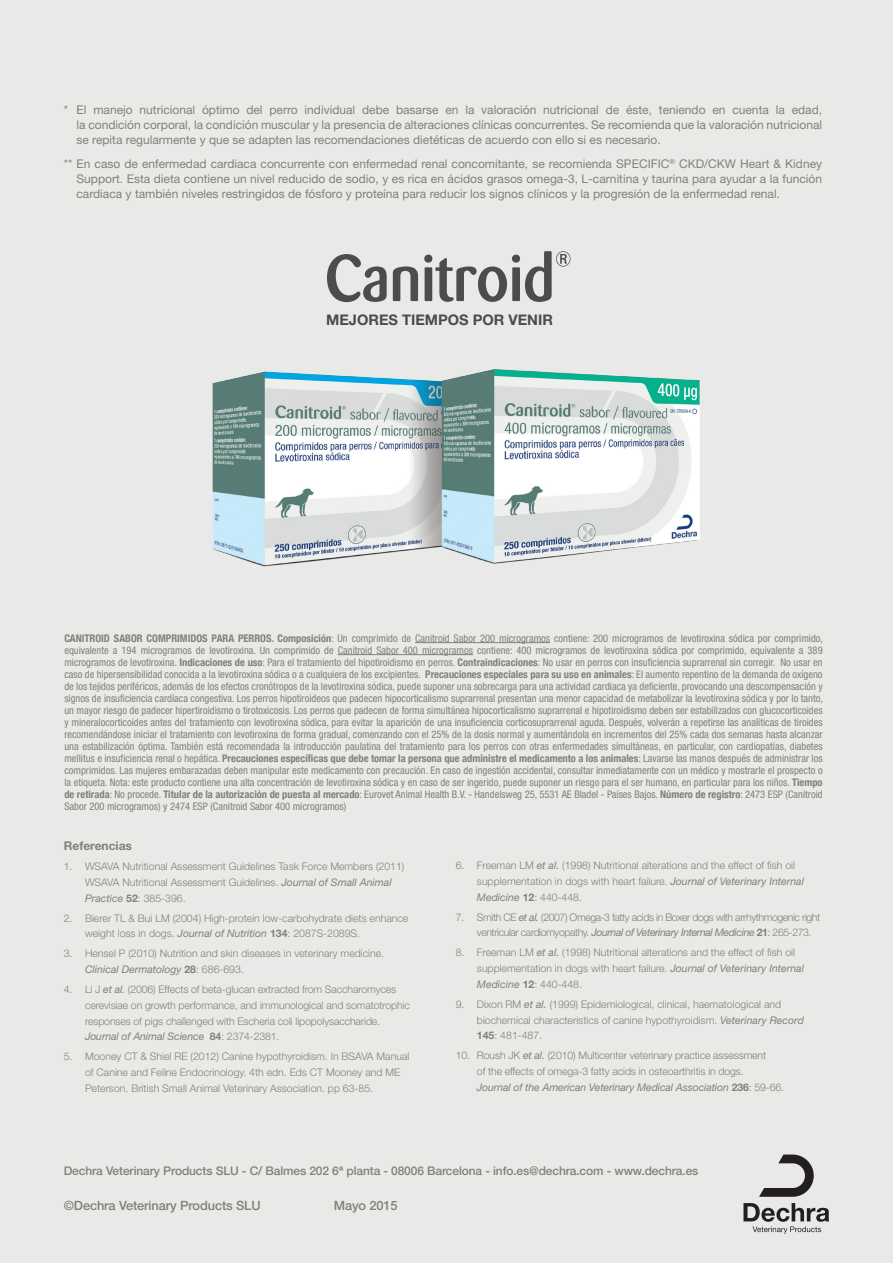
<style>
.page{position:relative;width:893px;height:1263px;background:#e9e9e8}
.page>*{position:absolute;margin:0;border:0;box-sizing:border-box;transform-origin:0 0}
.t1{font:700 14.55px "Helvetica Neue LT Std";color:#4b4c4d}
.Body_White{font:500 12.75px "Helvetica Neue LT Std";letter-spacing:-.01em;color:#818178}
.t2{font:12px/15px "Helvetica Neue LT Std";color:#818178;text-align:justify}
.Body_White-2{font:500 12px "Helvetica Neue LT Std";letter-spacing:-.01em;color:#818178}
.t3{font:700 12px "Helvetica Neue LT Std";color:#818178}
.t4{font:condensed 10.5px/12px "Helvetica Neue LT Std";color:#818178;text-align:justify}
.t5{font:300 10.5px/15.8px "Helvetica Neue LT Std";color:#818178}
.t6{font:300 10.5px/15.8px "Helvetica Neue LT Std";letter-spacing:-.04em;color:#818178}
.s1{font-family:"Helvetica Neue";font-weight:700}
.s2{font-weight:400;font-style:italic}
.s3{font-weight:700}
</style>
<div class="page">
<hr style="left:415px;top:642px;width:135px;height:1px;background:#818178">
<hr style="left:338px;top:654px;width:135px;height:1px;background:#818178">
<svg style="left:759px;top:1154px;width:55px;height:43px"></svg>
<svg style="left:743px;top:1203px;width:86px;height:31px"></svg>
<img style="left:212px;top:369px;width:488px;height:198px">
<svg style="left:327px;top:254px;width:60px;height:48px"></svg>
<svg style="left:393px;top:266px;width:25px;height:35px"></svg>
<svg style="left:424px;top:251px;width:146px;height:51px"></svg>
<p class="t2" style="left:77px;top:102px;width:747px;text-indent:-13px">* El manejo nutricional óptimo del perro individual debe basarse en la valoración nutricional de éste, teniendo en cuenta la edad, la condición corporal, la condición muscular y la presencia de alteraciones clínicas concurrentes. Se recomienda que la valoración nutricional se repita regularmente y que se adapten las recomendaciones dietéticas de acuerdo con ello si es necesario.</p>
<p class="t2" style="left:77px;top:156px;width:747px;text-indent:-13px">** En caso de enfermedad cardiaca concurrente con enfermedad renal concomitante, se recomienda SPECIFIC<sup>®</sup> CKD/CKW Heart &amp; Kidney Support. Esta dieta contiene un nivel reducido de sodio, y es rica en ácidos grasos omega-3, L-carnitina y taurina para ayudar a la función cardiaca y también niveles restringidos de fósforo y proteína para reducir los signos clínicos y la progresión de la enfermedad renal.</p>
<p class="t1" style="left:326px;top:311px;width:228px">MEJORES TIEMPOS POR VENIR</p>
<p class="t4" style="left:64px;top:632px;width:760px"><span class="s1">CANITROID SABOR COMPRIMIDOS PARA PERROS. Composición</span>: Un comprimido de Canitroid Sabor 200 microgramos contiene: 200 microgramos de levotiroxina sódica por comprimido, equivalente a 194 microgramos de levotiroxina. Un comprimido de Canitroid Sabor 400 microgramos contiene: 400 microgramos de levotiroxina sódica por comprimido, equivalente a 389 microgramos de levotiroxina. <span class="s1">Indicaciones de uso</span>: Para el tratamiento del hipotiroidismo en perros. <span class="s1">Contraindicaciones</span>: No usar en perros con insuficiencia suprarrenal sin corregir. No usar en caso de hipersensibilidad conocida a la levotiroxina sódica o a cualquiera de los excipientes. <span class="s1">Precauciones especiales para su uso en animales</span>: El aumento repentino de la demanda de oxígeno de los tejidos periféricos, además de los efectos cronótropos de la levotiroxina sódica, puede suponer una sobrecarga para una actividad cardiaca ya deficiente, provocando una descompensación y signos de insuficiencia cardíaca congestiva. Los perros hipotiroideos que padecen hipocorticalismo suprarrenal presentan una menor capacidad de metabolizar la levotiroxina sódica y por lo tanto, un mayor riesgo de padecer hipertiroidismo o tirotoxicosis. Los perros que padecen de forma simultánea hipocorticalismo suprarrenal e hipotiroidismo deben ser estabilizados con glucocorticoides y mineralocorticoides antes del tratamiento con levotiroxina sódica, para evitar la aparición de una insuficiencia corticosuprarrenal aguda. Después, volverán a repetirse las analíticas de tiroides recomendándose iniciar el tratamiento con levotiroxina de forma gradual, comenzando con el 25% de la dosis normal y aumentándola en incrementos del 25% cada dos semanas hasta alcanzar una estabilización óptima. También está recomendada la introducción paulatina del tratamiento para los perros con otras enfermedades simultáneas, en particular, con cardiopatías, diabetes mellitus e insuficiencia renal o hepática. <span class="s1">Precauciones específicas que debe tomar la persona que administre el medicamento a los animales</span>: Lavarse las manos después de administrar los comprimidos. Las mujeres embarazadas deben manipular este medicamento con precaución. En caso de ingestión accidental, consultar inmediatamente con un médico y mostrarle el prospecto o la etiqueta. Nota: este producto contiene una alta concentración de levotiroxina sódica y en caso de ser ingerido, puede suponer un riesgo para el ser humano, en particular para los niños. <span class="s1">Tiempo de retirada</span>: No procede. <span class="s1">Titular de la autorización de puesta al mercado</span>: Eurovet Animal Health B.V. - Handelsweg 25, 5531 AE Bladel - Países Bajos. <span class="s1">Número de registro</span>: 2473 ESP (Canitroid Sabor 200 microgramos) y 2474 ESP (Canitroid Sabor 400 microgramos)</p>
<p class="t3" style="left:64px;top:838px;width:70px">Referencias</p>
<p class="t5" style="left:85px;top:858px;width:321px;text-indent:-21px">1. WSAVA Nutritional Assessment Guidelines Task Force Members (2011)<br>WSAVA Nutritional Assessment Guidelines. <span class="s2">Journal of Small Animal<br>Practice</span> <span class="s3">52</span>: 385-396.</p>
<p class="t5" style="left:85px;top:910px;width:325px;text-indent:-21px">2. Bierer TL &amp; Bui LM (2004) High-protein low-carbohydrate diets enhance weight loss in dogs. <span class="s2">Journal of Nutrition</span> <span class="s3">134</span>: 2087S-2089S.</p>
<p class="t5" style="left:85px;top:945px;width:301px;text-indent:-21px">3. Hensel P (2010) Nutrition and skin diseases in veterinary medicine.<br><span class="s2">Clinical Dermatology</span> <span class="s3">28</span>: 686-693.</p>
<p class="t5" style="left:85px;top:981px;width:326px;text-indent:-21px">4. Li J <span class="s2">et al.</span> (2006) Effects of beta-glucan extracted from Saccharomyces cerevisiae on growth performance, and immunological and somatotrophic responses of pigs challenged with Escheria coli lipopolysaccharide.<br><span class="s2">Journal of Animal Science</span> <span class="s3">84</span>: 2374-2381.</p>
<p class="t5" style="left:85px;top:1048px;width:326px;text-indent:-21px">5. Mooney CT &amp; Shiel RE (2012) Canine hypothyroidism. In BSAVA Manual of Canine and Feline Endocrinology. 4th edn. Eds CT Mooney and ME<br>Peterson. British Small Animal Veterinary Association. pp 63-85.</p>
<p class="t5" style="left:477px;top:857px;width:329px;text-indent:-21px">6. Freeman LM <span class="s2">et al.</span> (1998) Nutritional alterations and the effect of fish oil supplementation in dogs with heart failure. <span class="s2">Journal of Veterinary Internal<br>Medicine</span> <span class="s3">12</span>: 440-448.</p>
<p class="t6" style="left:477px;top:909px;width:345px;text-indent:-21px">7. Smith CE <span class="s2">et al.</span> (2007) Omega-3 fatty acids in Boxer dogs with arrhythmogenic right ventricular cardiomyopathy. <span class="s2">Journal of Veterinary Internal Medicine</span> <span class="s3">21</span>: 265-273.</p>
<p class="t5" style="left:477px;top:944px;width:329px;text-indent:-21px">8. Freeman LM <span class="s2">et al.</span> (1998) Nutritional alterations and the effect of fish oil supplementation in dogs with heart failure. <span class="s2">Journal of Veterinary Internal<br>Medicine</span> <span class="s3">12</span>: 440-448.</p>
<p class="t5" style="left:477px;top:996px;width:328px;text-indent:-21px">9. Dixon RM <span class="s2">et al.</span> (1999) Epidemiological, clinical, haematological and biochemical characteristics of canine hypothyroidism. <span class="s2">Veterinary Record<br></span><span class="s3">145</span>: 481-487.</p>
<p class="t5" style="left:477px;top:1047px;width:309px;text-indent:-21px">10. Roush JK <span class="s2">et al.</span> (2010) Multicenter veterinary practice assessment<br>of the effects of omega-3 fatty acids in osteoarthritis in dogs.<br><span class="s2">Journal of the American Veterinary Medical Association</span> <span class="s3">236</span>: 59-66.</p>
<p class="Body_White-2" style="left:64px;top:1164px;width:636px">Dechra Veterinary Products SLU - C/ Balmes 202 6ª planta - 08006 Barcelona - info.es@dechra.com - www.dechra.es</p>
<p class="Body_White" style="left:64px;top:1197px;width:198px">©Dechra Veterinary Products SLU</p>
<p class="Body_White" style="left:334px;top:1197px;width:65px">Mayo 2015</p>
</div>
